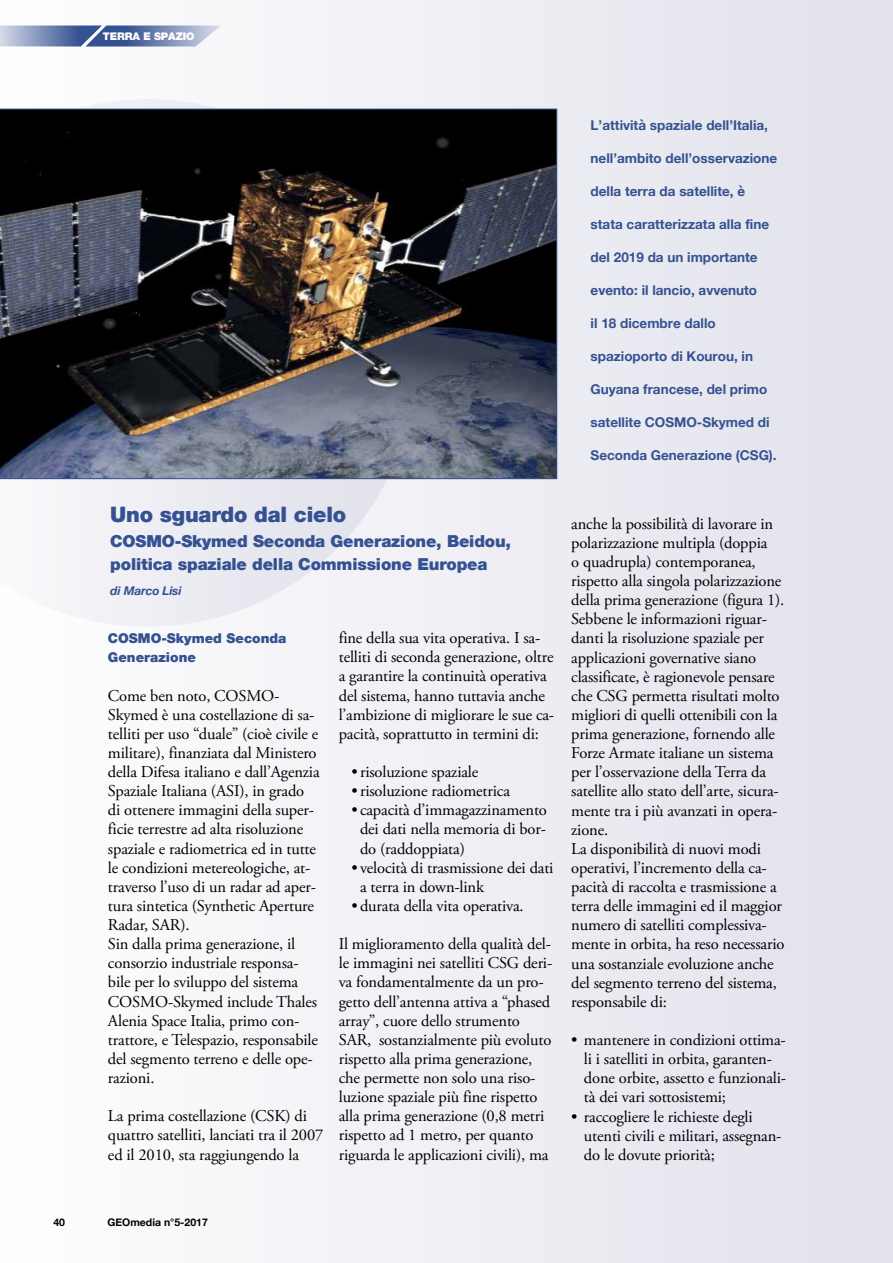
<style>
.page{position:relative;width:893px;height:1263px;background:#fff}
.page>*{position:absolute;margin:0;border:0;box-sizing:border-box;transform-origin:0 0}
.t1{font:900 21.3px "Helvetica Neue";letter-spacing:-.01em;color:#345191}
.t2{font:16.5px/19px "Adobe Garamond Pro";letter-spacing:-.01em;color:#000}
.t3{font:900 16.5px/22.5px "Helvetica Neue";letter-spacing:-.01em;color:#345191}
.t4{font:700 13.5px "Helvetica Neue";color:#345191}
.t5{font:900 13.5px/19.2px "Helvetica Neue";color:#345191}
.t6{font:italic 700 12px "Helvetica Neue";letter-spacing:-.01em;color:#345191}
.t7{font:700 10.5px "Helvetica Neue";color:#000}
.t8{font:900 10.5px "Helvetica Neue";letter-spacing:-.01em;color:#fff}
</style>
<div class="page">
<div style="left:0;top:0;width:893px;height:1263px;background:linear-gradient(to right,#fefefe,#e1e1ec)"></div>
<hr style="left:891px;top:0;width:2px;height:1263px;background:#e3e3ed">
<svg style="left:0;top:26px;width:221px;height:21px;background:#7e90b9"></svg>
<svg style="left:0;top:99px;width:415px;height:527px;fill:#f1f1f6"></svg>
<img style="left:0;top:109px;width:557px;height:370px">
<p class="t8" style="left:103px;top:30px;width:93px">TERRA E SPAZIO</p>
<p class="t1" style="left:110px;top:502px;width:237px">Uno sguardo dal cielo</p>
<p class="t3" style="left:110px;top:530px;width:402px">COSMO-Skymed Seconda Generazione, Beidou, politica spaziale della Commissione Europea</p>
<p class="t6" style="left:110px;top:584px;width:73px">di Marco Lisi</p>
<p class="t5" style="left:108px;top:629px;width:180px">COSMO-Skymed Seconda<br>Generazione</p>
<p class="t2" style="left:108px;top:686px;width:213px">Come ben noto, COSMO-<br>Skymed è una costellazione di sa&shy;telliti per uso “duale” (cioè civile e militare), finanziata dal Ministero della Difesa italiano e dall’Agenzia<br>Spaziale Italiana (ASI), in grado di ottenere immagini della super&shy;ficie terrestre ad alta risoluzione spaziale e radiometrica ed in tutte le condizioni metereologiche, at&shy;traverso l’uso di un radar ad aper&shy;tura sintetica (Synthetic Aperture<br>Radar, SAR).<br>Sin dalla prima generazione, il consorzio industriale responsa&shy;bile per lo sviluppo del sistema<br>COSMO-Skymed include Thales<br>Alenia Space Italia, primo con&shy;trattore, e Telespazio, responsabile del segmento terreno e delle ope&shy;razioni.</p>
<p class="t2" style="left:108px;top:1107px;width:217px">La prima costellazione (CSK) di quattro satelliti, lanciati tra il 2007 ed il 2010, sta raggiungendo la</p>
<p class="t2" style="left:339px;top:629px;width:217px">fine della sua vita operativa. I sa&shy;telliti di seconda generazione, oltre a garantire la continuità operativa del sistema, hanno tuttavia anche l’ambizione di migliorare le sue ca&shy;pacità, soprattutto in termini di:</p>
<p class="t2" style="left:351px;top:763px;width:128px">•risoluzione spaziale</p>
<p class="t2" style="left:351px;top:782px;width:160px">•risoluzione radiometrica</p>
<p class="t2" style="left:360px;top:801px;width:188px;text-align:justify;text-indent:-8px">• capacità d’immagazzinamento dei dati nella memoria di bor&shy;do (raddoppiata)</p>
<p class="t2" style="left:360px;top:858px;width:195px;text-indent:-8px">• velocità di trasmissione dei dati a terra in down-link</p>
<p class="t2" style="left:351px;top:897px;width:174px">•durata della vita operativa.</p>
<p class="t2" style="left:339px;top:935px;width:215px">Il miglioramento della qualità del&shy;le immagini nei satelliti CSG deri&shy;va fondamentalmente da un pro&shy;getto dell’antenna attiva a “phased array”, cuore dello strumento SAR, sostanzialmente più evoluto rispetto alla prima generazione, che permette non solo una riso&shy;luzione spaziale più fine rispetto alla prima generazione (0,8 metri rispetto ad 1 metro, per quanto riguarda le applicazioni civili), ma</p>
<p class="t4" style="left:591px;top:117px;width:179px">L’attività spaziale dell’Italia,</p>
<p class="t4" style="left:591px;top:150px;width:188px">nell’ambito dell’osservazione</p>
<p class="t4" style="left:591px;top:183px;width:156px">della terra da satellite, è</p>
<p class="t4" style="left:591px;top:216px;width:180px">stata caratterizzata alla fine</p>
<p class="t4" style="left:591px;top:249px;width:168px">del 2019 da un importante</p>
<p class="t4" style="left:591px;top:282px;width:168px">evento: il lancio, avvenuto</p>
<p class="t4" style="left:591px;top:315px;width:127px">il 18 dicembre dallo</p>
<p class="t4" style="left:591px;top:348px;width:164px">spazioporto di Kourou, in</p>
<p class="t4" style="left:591px;top:381px;width:178px">Guyana francese, del primo</p>
<p class="t4" style="left:591px;top:414px;width:180px">satellite COSMO-Skymed di</p>
<p class="t4" style="left:591px;top:447px;width:188px">Seconda Generazione (CSG).</p>
<p class="t2" style="left:571px;top:514px;width:215px">anche la possibilità di lavorare in polarizzazione multipla (doppia<br>o quadrupla) contemporanea, rispetto alla singola polarizzazione della prima generazione (figura 1).<br>Sebbene le informazioni riguar&shy;danti la risoluzione spaziale per applicazioni governative siano classificate, è ragionevole pensare che CSG permetta risultati molto migliori di quelli ottenibili con la prima generazione, fornendo alle<br>Forze Armate italiane un sistema per l’osservazione della Terra da satellite allo stato dell’arte, sicura&shy;mente tra i più avanzati in opera&shy;zione.<br>La disponibilità di nuovi modi operativi, l’incremento della ca&shy;pacità di raccolta e trasmissione a terra delle immagini ed il maggior numero di satelliti complessiva&shy;mente in orbita, ha reso necessario una sostanziale evoluzione anche del segmento terreno del sistema, responsabile di:</p>
<p class="t2" style="left:584px;top:1031px;width:204px;text-indent:-13px">• mantenere in condizioni ottima&shy;li i satelliti in orbita, garanten&shy;done orbite, assetto e funzionali&shy;tà dei vari sottosistemi;</p>
<p class="t2" style="left:584px;top:1107px;width:199px;text-indent:-13px">• raccogliere le richieste degli utenti civili e militari, assegnan&shy;do le dovute priorità;</p>
<p class="t7" style="left:53px;top:1215px;width:13px">40</p>
<p class="t7" style="left:107px;top:1215px;width:102px">GEOmedia n°5-2017</p>
</div>
